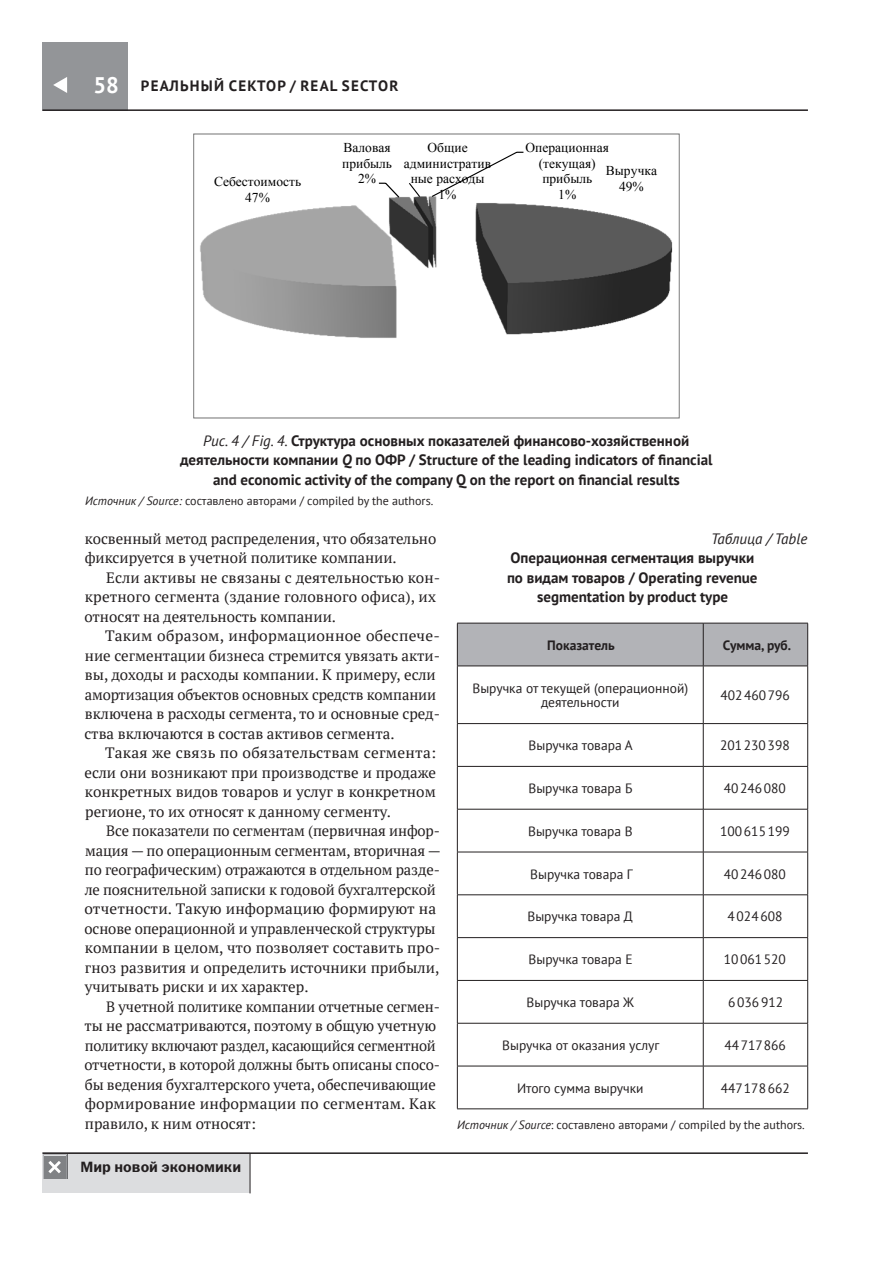
<style>
.page{position:relative;width:893px;height:1263px;background:#fff}
.page>*{position:absolute;margin:0;border:0;box-sizing:border-box;transform-origin:0 0}
.t1{font:700 22.5px "PT Sans";color:#fff}
.t2{font:15px/19.5px "PT Serif";letter-spacing:-.005em;color:#231f20}
.t3{font:700 15px/19.5px "PT Sans";color:#231f20;text-align:center}
.t4{font:15px "Franklin Gothic Demi C";color:#231f20}
.t5{font:italic 15px "PT Sans";color:#231f20}
.t6{font:700 15px "PT Sans";letter-spacing:.08em;color:#231f20}
.t7{font:13.5px/14.9px "PT Sans";color:#231f20;text-align:center}
.t8{font:13.5px/15.5px "Times New Roman";color:#000;text-align:center}
.t9{font:700 13.5px "PT Sans";color:#231f20}
.t10{font:12px "PT Sans";color:#231f20}
.s1{font-weight:400;font-style:italic}
.s2{font-weight:400}
.s3{font-style:italic}
</style>
<div class="page">
<div style="left:43px;top:43px;width:85px;height:68px;background:#939598"></div>
<hr style="left:43px;top:109px;width:765px;height:2px;background:#231f20">
<div style="left:43px;top:1152px;width:207px;height:41px;background:#dcdddf"></div>
<hr style="left:250px;top:1153px;width:1px;height:40px;background:#231f20">
<hr style="left:43px;top:1152px;width:765px;height:2px;background:#231f20">
<svg style="left:53px;top:77px;width:14px;height:16px"></svg>
<svg style="left:43px;top:1154px;width:25px;height:24px"></svg>
<svg style="left:193px;top:134px;width:487px;height:285px"></svg>
<div style="left:458px;top:624px;width:349px;height:42px;background:#b2b3b7"></div>
<hr style="left:703px;top:623px;width:1px;height:43px;background:#231f20">
<hr style="left:703px;top:666px;width:1px;height:57px;background:#231f20">
<hr style="left:457px;top:723px;width:246px;height:1px;background:#231f20">
<hr style="left:703px;top:723px;width:105px;height:1px;background:#231f20">
<hr style="left:703px;top:724px;width:1px;height:42px;background:#231f20">
<hr style="left:457px;top:766px;width:246px;height:1px;background:#231f20">
<hr style="left:703px;top:766px;width:105px;height:1px;background:#231f20">
<hr style="left:703px;top:767px;width:1px;height:42px;background:#231f20">
<hr style="left:457px;top:809px;width:246px;height:1px;background:#231f20">
<hr style="left:703px;top:809px;width:105px;height:1px;background:#231f20">
<hr style="left:703px;top:809px;width:1px;height:43px;background:#231f20">
<hr style="left:457px;top:852px;width:246px;height:1px;background:#231f20">
<hr style="left:703px;top:852px;width:105px;height:1px;background:#231f20">
<hr style="left:703px;top:852px;width:1px;height:42px;background:#231f20">
<hr style="left:457px;top:894px;width:246px;height:1px;background:#231f20">
<hr style="left:703px;top:894px;width:105px;height:1px;background:#231f20">
<hr style="left:703px;top:895px;width:1px;height:42px;background:#231f20">
<hr style="left:457px;top:937px;width:246px;height:1px;background:#231f20">
<hr style="left:703px;top:937px;width:105px;height:1px;background:#231f20">
<hr style="left:703px;top:938px;width:1px;height:42px;background:#231f20">
<hr style="left:457px;top:980px;width:246px;height:1px;background:#231f20">
<hr style="left:703px;top:980px;width:105px;height:1px;background:#231f20">
<hr style="left:703px;top:981px;width:1px;height:42px;background:#231f20">
<hr style="left:457px;top:1023px;width:246px;height:1px;background:#231f20">
<hr style="left:703px;top:1023px;width:105px;height:1px;background:#231f20">
<hr style="left:703px;top:1023px;width:1px;height:43px;background:#231f20">
<hr style="left:457px;top:1066px;width:246px;height:1px;background:#231f20">
<hr style="left:703px;top:1066px;width:105px;height:1px;background:#231f20">
<hr style="left:703px;top:1066px;width:1px;height:42px;background:#231f20">
<hr style="left:457px;top:666px;width:1px;height:57px;background:#231f20">
<hr style="left:807px;top:666px;width:1px;height:57px;background:#231f20">
<hr style="left:457px;top:724px;width:1px;height:42px;background:#231f20">
<hr style="left:807px;top:724px;width:1px;height:42px;background:#231f20">
<hr style="left:457px;top:767px;width:1px;height:42px;background:#231f20">
<hr style="left:807px;top:767px;width:1px;height:42px;background:#231f20">
<hr style="left:457px;top:809px;width:1px;height:43px;background:#231f20">
<hr style="left:807px;top:809px;width:1px;height:43px;background:#231f20">
<hr style="left:457px;top:852px;width:1px;height:42px;background:#231f20">
<hr style="left:807px;top:852px;width:1px;height:42px;background:#231f20">
<hr style="left:457px;top:895px;width:1px;height:42px;background:#231f20">
<hr style="left:807px;top:895px;width:1px;height:42px;background:#231f20">
<hr style="left:457px;top:938px;width:1px;height:42px;background:#231f20">
<hr style="left:807px;top:938px;width:1px;height:42px;background:#231f20">
<hr style="left:457px;top:981px;width:1px;height:42px;background:#231f20">
<hr style="left:807px;top:981px;width:1px;height:42px;background:#231f20">
<hr style="left:457px;top:1023px;width:1px;height:43px;background:#231f20">
<hr style="left:807px;top:1023px;width:1px;height:43px;background:#231f20">
<hr style="left:457px;top:1066px;width:1px;height:42px;background:#231f20">
<hr style="left:807px;top:1066px;width:1px;height:42px;background:#231f20">
<hr style="left:457px;top:1108px;width:246px;height:1px;background:#231f20">
<hr style="left:703px;top:1108px;width:105px;height:1px;background:#231f20">
<hr style="left:457px;top:623px;width:246px;height:1px;background:#231f20">
<hr style="left:457px;top:623px;width:1px;height:43px;background:#231f20">
<hr style="left:703px;top:623px;width:105px;height:1px;background:#231f20">
<hr style="left:807px;top:623px;width:1px;height:43px;background:#231f20">
<hr style="left:457px;top:666px;width:246px;height:1px;background:#231f20">
<hr style="left:703px;top:666px;width:105px;height:1px;background:#231f20">
<h1 class="t1" style="left:94px;top:70px;width:27px">58</h1>
<p class="t3" style="left:141px;top:76px;width:12px">РЕАЛЬНЫЙ</p>
<p class="t3" style="left:229px;top:76px;width:11px">СЕКТОР</p>
<p class="t6" style="left:290px;top:76px;width:110px">/ REAL SECTOR</p>
<p class="t8" style="left:342px;top:139px;width:51px">Валовая прибыль<br>2%</p>
<p class="t8" style="left:404px;top:140px;width:89px">Общие административ ные расходы<br>1%</p>
<p class="t8" style="left:525px;top:140px;width:85px">Операционная (текущая) прибыль<br>1%</p>
<p class="t8" style="left:606px;top:163px;width:53px">Выручка</p>
<p class="t8" style="left:214px;top:173px;width:89px">Себестоимость</p>
<p class="t8" style="left:619px;top:178px;width:26px">49%</p>
<p class="t8" style="left:245px;top:189px;width:26px">47%</p>
<p class="t3" style="left:180px;top:431px;width:534px"><span class="s1">Рис. 4 / Fig. 4</span><span class="s2">.</span> Структура основных показателей финансово-хозяйственной деятельности компании <span class="s3">Q</span> по ОФР / Structure of the leading indicators of financial and economic activity of the company Q on the report on financial results</p>
<p class="t10" style="left:85px;top:493px;width:350px"><span class="s3">Источник / Source:</span> составлено авторами / compiled by the authors.</p>
<p class="t2" style="left:85px;top:528px;width:353px">косвенный метод распределения, что обязательно фиксируется в учетной политике компании.</p>
<p class="t2" style="left:85px;top:567px;width:357px;text-indent:22px">Если активы не связаны с деятельностью кон&shy;кретного сегмента (здание головного офиса), их относят на деятельность компании.</p>
<p class="t2" style="left:85px;top:626px;width:357px;text-indent:21px">Таким образом, информационное обеспече&shy;ние сегментации бизнеса стремится увязать акти&shy;вы, доходы и расходы компании. К примеру, если амортизация объектов основных средств компании включена в расходы сегмента, то и основные сред&shy;ства включаются в состав активов сегмента.</p>
<p class="t2" style="left:85px;top:743px;width:353px;text-align:justify;text-indent:21px">Такая же связь по обязательствам сегмента: если они возникают при производстве и продаже конкретных видов товаров и услуг в конкретном регионе, то их относят к данному сегменту.</p>
<p class="t2" style="left:85px;top:821px;width:358px;text-indent:22px">Все показатели по сегментам (первичная инфор&shy;мация — по операционным сегментам, вторичная — по географическим) отражаются в отдельном разде&shy;ле пояснительной записки к годовой бухгалтерской отчетности. Такую информацию формируют на основе операционной и управленческой структуры компании в целом, что позволяет составить про&shy;гноз развития и определить источники прибыли, учитывать риски и их характер.</p>
<p class="t2" style="left:85px;top:996px;width:357px;text-indent:22px">В учетной политике компании отчетные сегмен&shy;ты не рассматриваются, поэтому в общую учетную политику включают раздел, касающийся сегментной отчетности, в которой должны быть описаны спосо&shy;бы ведения бухгалтерского учета, обеспечивающие формирование информации по сегментам. Как правило, к ним относят:</p>
<p class="t4" style="left:80px;top:1158px;width:162px">Мир новой экономики</p>
<p class="t5" style="left:711px;top:529px;width:98px">Таблица / Table</p>
<p class="t3" style="left:507px;top:548px;width:252px">Операционная сегментация выручки по видам товаров / Operating revenue segmentation by product type</p>
<p class="t9" style="left:547px;top:636px;width:69px">Показатель</p>
<p class="t9" style="left:723px;top:636px;width:70px">Сумма, руб.</p>
<p class="t7" style="left:472px;top:680px;width:217px">Выручка от текущей (операционной) деятельности</p>
<p class="t7" style="left:720px;top:687px;width:71px">402460796</p>
<p class="t7" style="left:529px;top:738px;width:106px">Выручка товара А</p>
<p class="t7" style="left:720px;top:738px;width:71px">201230398</p>
<p class="t7" style="left:528px;top:780px;width:106px">Выручка товара Б</p>
<p class="t7" style="left:724px;top:780px;width:64px">40246080</p>
<p class="t7" style="left:528px;top:823px;width:106px">Выручка товара В</p>
<p class="t7" style="left:720px;top:823px;width:71px">100615199</p>
<p class="t7" style="left:530px;top:866px;width:104px">Выручка товара Г</p>
<p class="t7" style="left:724px;top:866px;width:64px">40246080</p>
<p class="t7" style="left:527px;top:909px;width:107px">Выручка товара Д</p>
<p class="t7" style="left:728px;top:909px;width:56px">4024608</p>
<p class="t7" style="left:529px;top:952px;width:105px">Выручка товара Е</p>
<p class="t7" style="left:724px;top:952px;width:64px">10061520</p>
<p class="t7" style="left:527px;top:994px;width:109px">Выручка товара Ж</p>
<p class="t7" style="left:728px;top:994px;width:56px">6036912</p>
<p class="t7" style="left:502px;top:1037px;width:159px">Выручка от оказания услуг</p>
<p class="t7" style="left:724px;top:1037px;width:63px">44717866</p>
<p class="t7" style="left:517px;top:1080px;width:128px">Итого сумма выручки</p>
<p class="t7" style="left:721px;top:1080px;width:70px">447178662</p>
<p class="t10" style="left:457px;top:1117px;width:349px"><span class="s3">Источник / Source</span>: составлено авторами / compiled by the authors.</p>
</div>
